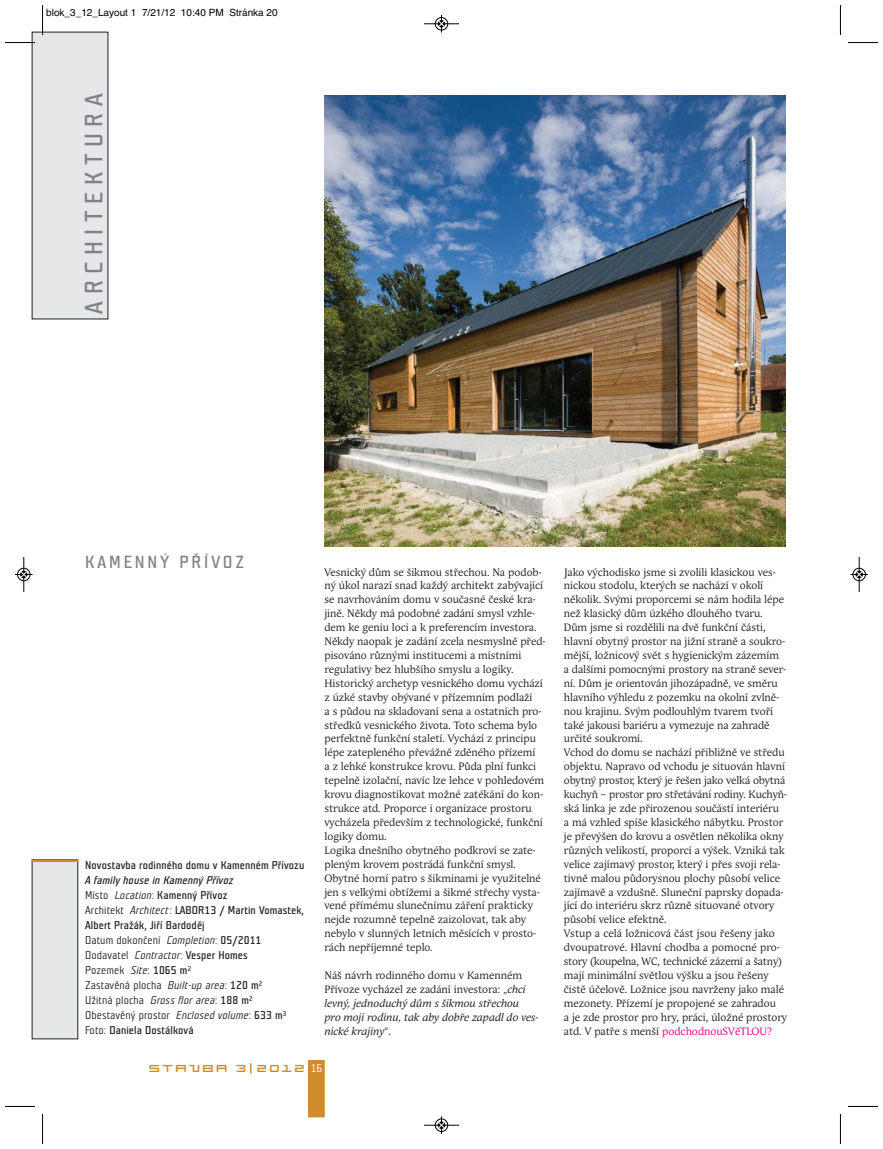
<style>
.page{position:relative;width:883px;height:1149px;background:#fff}
.page>*{position:absolute;margin:0;border:0;box-sizing:border-box;transform-origin:0 0}
.t1{font:700 25px "Teuton Hell";letter-spacing:.265em;color:#808285}
.t2{font:700 17.5px "Teuton Hell";letter-spacing:.165em;color:#808285}
.t3{font:700 11.25px/15px "Teuton Hell";letter-spacing:.01em;color:#231f20}
.t4{font:11.25px/15px "Teuton Mager";letter-spacing:.01em;color:#231f20}
.t5{font:10.62px/13.9px "Andulka Book Pro";color:#231f20}
.t6{font:italic 10.62px/13.9px "Andulka Book Pro";color:#231f20}
.t7{font:10px "Helvetica";color:#000}
.t8{font:10px "Modell";letter-spacing:.25em;color:#cf8b2d}
.s1{font-style:normal}
.s2{font-style:italic}
.s3{font-family:"Teuton Mager";font-weight:400}
.s4{font-family:"Teuton Mager";font-weight:400;font-style:italic}
.s5{font-family:"Teuton Hell";font-weight:700}
.s6{font-family:"Teuton Mager";font-size:11.25px;color:#fff}
.s7{color:#ec008c}
</style>
<div class="page">
<div style="left:32px;top:859px;width:46px;height:179px;background:#e6e7e8"></div>
<div style="left:309px;top:1060px;width:15px;height:56px;background:#cf8b2d"></div>
<div style="left:308px;top:1059px;width:16px;height:57px;border:1px solid #cf8b2d"></div>
<hr style="left:32px;top:859px;width:46px;height:2px;background:#cf8b2d">
<div style="left:32px;top:32px;width:76px;height:287px;background:#e6e7e8"></div>
<img style="left:324px;top:96px;width:461px;height:450px">
<hr style="left:42px;top:5px;width:1px;height:30px;background:#000">
<hr style="left:5px;top:42px;width:30px;height:1px;background:#000">
<hr style="left:840px;top:5px;width:1px;height:30px;background:#000">
<hr style="left:847px;top:42px;width:30px;height:1px;background:#000">
<hr style="left:42px;top:1113px;width:1px;height:30px;background:#000">
<hr style="left:5px;top:1105px;width:30px;height:1px;background:#000">
<hr style="left:840px;top:1113px;width:1px;height:30px;background:#000">
<hr style="left:847px;top:1105px;width:30px;height:1px;background:#000">
<div style="left:434px;top:17px;width:14px;height:13px;border:1px solid #fff;border-radius:50%"></div>
<hr style="left:424px;top:24px;width:35px;height:1px;background:#000">
<div style="left:435px;top:17px;width:13px;height:13px;border:1px solid #000;border-radius:50%"></div>
<svg style="left:438px;top:15px;width:6px;height:18px"></svg>
<div style="left:434px;top:1118px;width:14px;height:13px;border:1px solid #fff;border-radius:50%"></div>
<hr style="left:424px;top:1124px;width:35px;height:1px;background:#000">
<div style="left:435px;top:1118px;width:13px;height:13px;border:1px solid #000;border-radius:50%"></div>
<svg style="left:438px;top:1116px;width:6px;height:17px"></svg>
<div style="left:17px;top:567px;width:13px;height:14px;border:1px solid #fff;border-radius:50%"></div>
<hr style="left:24px;top:557px;width:1px;height:35px;background:#000">
<div style="left:17px;top:568px;width:13px;height:12px;border:1px solid #000;border-radius:50%"></div>
<svg style="left:15px;top:571px;width:18px;height:6px"></svg>
<div style="left:852px;top:567px;width:13px;height:14px;border:1px solid #fff;border-radius:50%"></div>
<hr style="left:858px;top:557px;width:1px;height:35px;background:#000">
<div style="left:852px;top:568px;width:13px;height:12px;border:1px solid #000;border-radius:50%"></div>
<svg style="left:850px;top:571px;width:17px;height:6px"></svg>
<p class="t7" style="left:46px;top:9px;width:233px">blok_3_12_Layout 1 7/21/12 10:40 PM Stránka 20</p>
<h1 class="t1" style="left:79px;top:313px;width:221px;rotate:-90deg">ARCHITEKTURA</h1>
<h2 class="t2" style="left:85px;top:551px;width:160px">KAMENNÝ PŘÍVOZ</h2>
<p class="t5" style="left:324px;top:565px;width:222px">Vesnický dům se šikmou střechou. Na podob&shy;ný úkol narazí snad každý architekt zabývající se navrhováním domu v současné české kra&shy;jině. Někdy má podobné zadání smysl vzhle&shy;dem ke geniu loci a k preferencím investora.<br>Někdy naopak je zadání zcela nesmyslně před&shy;pisováno různými institucemi a místními regulativy bez hlubšího smyslu a logiky.<br>Historický archetyp vesnického domu vychází z úzké stavby obývané v přízemním podlaží<br>a s půdou na skladovaní sena a ostatních pro&shy;středků vesnického života. Toto schema bylo perfektně funkční staletí. Vychází z principu lépe zatepleného převážně zděného přízemí<br>a z lehké konstrukce krovu. Půda plní funkci tepelně izolační, navíc lze lehce v pohledovém krovu diagnostikovat možné zatékání do kon&shy;strukce atd. Proporce i organizace prostoru vycházela především z technologické, funkční logiky domu.<br>Logika dnešního obytného podkroví se zate&shy;pleným krovem postrádá funkční smysl.<br>Obytné horní patro s šikminami je využitelné jen s velkými obtížemi a šikmé střechy vysta&shy;vené přímému slunečnímu záření prakticky nejde rozumně tepelně zaizolovat, tak aby nebylo v slunných letních měsících v prosto&shy;rách nepříjemné teplo.</p>
<p class="t6" style="left:324px;top:968px;width:215px"><span class="s1">Náš návrh rodinného domu v Kamenném Přívoze vycházel ze zadání investora: „</span>chci levný, jednoduchý dům s šikmou střechou<br>pro moji rodinu, tak aby dobře zapadl do ves&shy;nické krajiny<span class="s1">“.</span></p>
<p class="t3" style="left:85px;top:857px;width:221px">Novostavba rodinného domu v Kamenném Přívozu</p>
<p class="t3" style="left:85px;top:872px;width:220px"><span class="s2">A family house in Kamenný Přívoz<br></span><span class="s3">Místo</span> <span class="s4">Location</span><span class="s3">:</span> Kamenný Přívoz<br><span class="s3">Architekt</span> <span class="s4">Architect</span><span class="s3">:</span> LABOR13 / Martin Vomastek, Albert Pražák, Jiří Bardoděj</p>
<p class="t4" style="left:85px;top:932px;width:178px">Datum dokončení <span class="s2">Completion</span>: <span class="s5">05/2011</span></p>
<p class="t3" style="left:85px;top:947px;width:164px"><span class="s3">Dodavatel</span> <span class="s4">Contractor</span><span class="s3">:</span> Vesper Homes</p>
<p class="t4" style="left:85px;top:962px;width:203px">Pozemek <span class="s2">Site</span>: <span class="s5">1065 m</span><sup>2<br></sup>Zastavěná plocha <span class="s2">Built-up area</span>: <span class="s5">120 m</span><sup>2<br></sup>Užitná plocha <span class="s2">Gross flor area</span>: <span class="s5">188 m</span><sup>2<br></sup>Obestavěný prostor <span class="s2">Enclosed volume</span>: <span class="s5">633 m</span><sup>3</sup></p>
<p class="t3" style="left:85px;top:1022px;width:110px"><span class="s3">Foto:</span> Daniela Dostálková</p>
<p class="t8" style="left:149px;top:1062px;width:175px">STAVBA 3| 2012 <span class="s6">16</span></p>
<p class="t5" style="left:563px;top:565px;width:225px">Jako východisko jsme si zvolili klasickou ves&shy;nickou stodolu, kterých se nachází v okolí několik. Svými proporcemi se nám hodila lépe než klasický dům úzkého dlouhého tvaru.<br>Dům jsme si rozdělili na dvě funkční části, hlavní obytný prostor na jižní straně a soukro&shy;mější, ložnicový svět s hygienickým zázemím<br>a dalšími pomocnými prostory na straně sever&shy;ní. Dům je orientován jihozápadně, ve směru hlavního výhledu z pozemku na okolní zvlně&shy;nou krajinu. Svým podlouhlým tvarem tvoří také jakousi bariéru a vymezuje na zahradě určité soukromí.<br>Vchod do domu se nachází přibližně ve středu objektu. Napravo od vchodu je situován hlavní obytný prostor, který je řešen jako velká obytná kuchyň – prostor pro střetávání rodiny. Kuchyň&shy;ská linka je zde přirozenou součástí interiéru<br>a má vzhled spíše klasického nábytku. Prostor je převýšen do krovu a osvětlen několika okny různých velikostí, proporcí a výšek. Vzniká tak velice zajímavý prostor, který i přes svoji rela&shy;tivně malou půdorysnou plochy působí velice zajímavě a vzdušně. Sluneční paprsky dopada&shy;jící do interiéru skrz různě situované otvory působí velice efektně.<br>Vstup a celá ložnicová část jsou řešeny jako dvoupatrové. Hlavní chodba a pomocné pro&shy;story (koupelna, WC, technické zázemí a šatny) mají minimální světlou výšku a jsou řešeny čistě účelově. Ložnice jsou navrženy jako malé mezonety. Přízemí je propojené se zahradou<br>a je zde prostor pro hry, práci, úložné prostory atd. V patře s menší <span class="s7">podchodnouSVěTLOU?</span></p>
</div>
